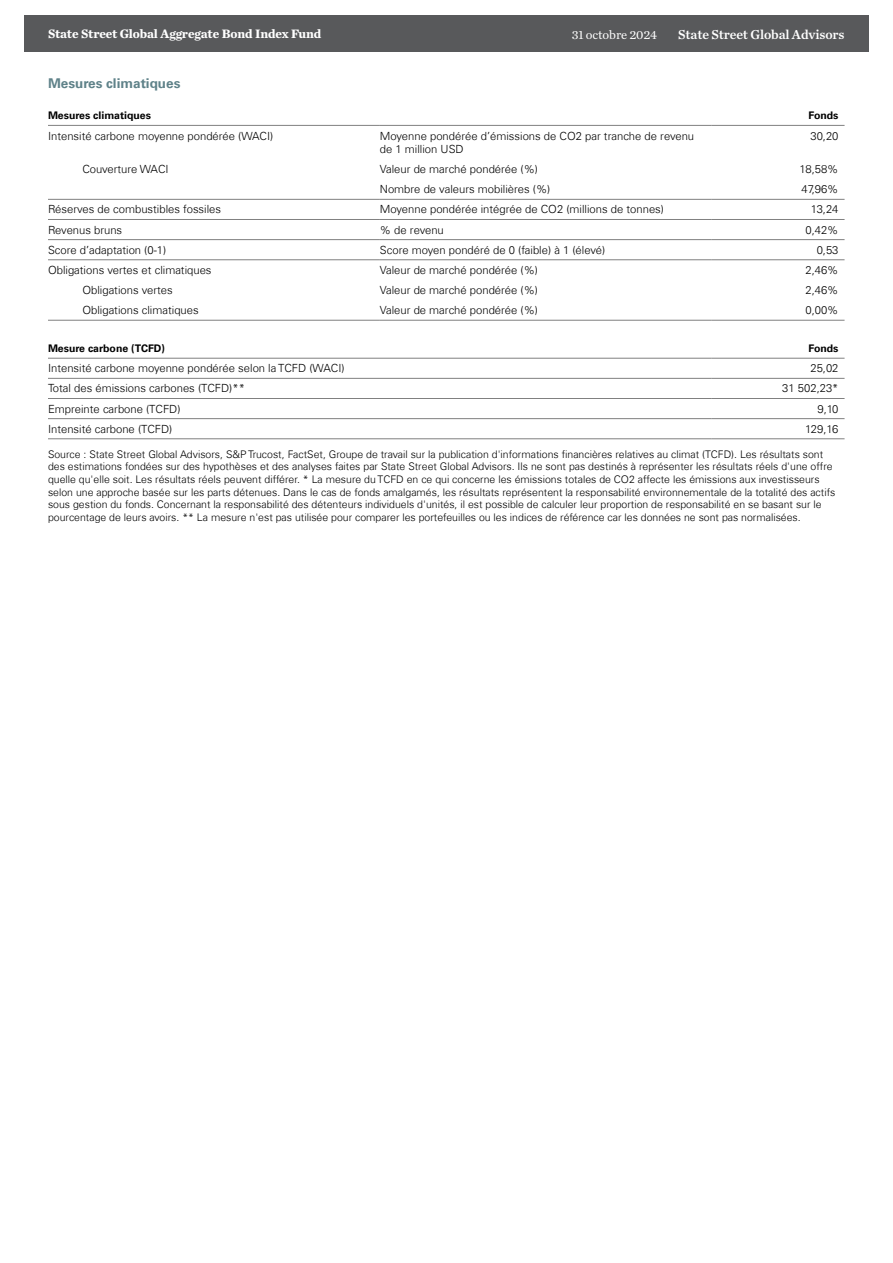
<style>
.page{position:relative;width:893px;height:1263px;background:#fff}
.page>*{position:absolute;margin:0;border:0;box-sizing:border-box;transform-origin:0 0}
.Factsheet_SSGA_Title_Back{font:13.5px "Chronicle Text G1 Semi";letter-spacing:-.01em;color:#fff}
.ESG_Caption2{font:700 13.5px "Univers Com 65";color:#5f8289}
.Factsheet_Title_Back{font:700 12.75px "Chronicle Text G1";letter-spacing:-.01em;color:#fff}
.t1{font:12.75px "Chronicle Text G1";letter-spacing:-.01em;color:#fff}
.ESG_TD_Left{font:300 11.25px/13.5px "Univers Com 45";color:#000}
.ESG_TD_Right{font:300 11.25px "Univers Com 45";color:#000}
.ESG_Text_7pt{font:300 10.5px/12.6px "Univers Com 45";color:#000}
.ESG_TH_Left{font:700 10.5px "Univers Com 65";color:#000}
.ESG_TH_Right{font:700 10.5px "Univers Com 65";color:#000}
</style>
<div class="page">
<div style="left:24px;top:15px;width:844px;height:36px;background:#58595b"></div>
<hr style="left:48px;top:125px;width:332px;height:1px;background:#808080">
<hr style="left:380px;top:125px;width:332px;height:1px;background:#808080">
<hr style="left:712px;top:125px;width:132px;height:1px;background:#808080">
<hr style="left:48px;top:199px;width:332px;height:1px;background:#808080">
<hr style="left:380px;top:199px;width:332px;height:1px;background:#808080">
<hr style="left:712px;top:199px;width:132px;height:1px;background:#808080">
<hr style="left:48px;top:219px;width:332px;height:1px;background:#808080">
<hr style="left:380px;top:219px;width:332px;height:1px;background:#808080">
<hr style="left:712px;top:219px;width:132px;height:1px;background:#808080">
<hr style="left:48px;top:239px;width:332px;height:1px;background:#808080">
<hr style="left:380px;top:239px;width:332px;height:1px;background:#808080">
<hr style="left:712px;top:239px;width:132px;height:1px;background:#808080">
<hr style="left:48px;top:259px;width:332px;height:1px;background:#808080">
<hr style="left:380px;top:259px;width:332px;height:1px;background:#808080">
<hr style="left:712px;top:259px;width:132px;height:1px;background:#808080">
<hr style="left:48px;top:320px;width:332px;height:1px;background:#808080">
<hr style="left:380px;top:320px;width:332px;height:1px;background:#808080">
<hr style="left:712px;top:320px;width:132px;height:1px;background:#808080">
<hr style="left:48px;top:358px;width:664px;height:1px;background:#808080">
<hr style="left:712px;top:358px;width:132px;height:1px;background:#808080">
<hr style="left:48px;top:378px;width:664px;height:1px;background:#808080">
<hr style="left:712px;top:378px;width:132px;height:1px;background:#808080">
<hr style="left:48px;top:398px;width:664px;height:1px;background:#808080">
<hr style="left:712px;top:398px;width:132px;height:1px;background:#808080">
<hr style="left:48px;top:418px;width:664px;height:1px;background:#808080">
<hr style="left:712px;top:418px;width:132px;height:1px;background:#808080">
<hr style="left:48px;top:438px;width:664px;height:1px;background:#808080">
<hr style="left:712px;top:438px;width:132px;height:1px;background:#808080">
<p class="Factsheet_Title_Back" style="left:48px;top:24px;width:275px">State Street Global Aggregate Bond Index Fund</p>
<p class="t1" style="left:572px;top:25px;width:87px">31 octobre 2024</p>
<p class="Factsheet_SSGA_Title_Back" style="left:678px;top:24px;width:168px">State Street Global Advisors</p>
<p class="ESG_Caption2" style="left:48px;top:75px;width:134px">Mesures climatiques</p>
<p class="ESG_TH_Left" style="left:48px;top:109px;width:105px">Mesures climatiques</p>
<p class="ESG_TH_Right" style="left:808px;top:109px;width:32px">Fonds</p>
<p class="ESG_TD_Left" style="left:48px;top:129px;width:227px">Intensité carbone moyenne pondérée (WACI)</p>
<p class="ESG_TD_Left" style="left:380px;top:129px;width:316px">Moyenne pondérée d’émissions de CO2 par tranche de revenu de 1 million USD</p>
<p class="ESG_TD_Right" style="left:810px;top:129px;width:30px">30,20</p>
<p class="ESG_TD_Left" style="left:82px;top:162px;width:88px">Couverture WACI</p>
<p class="ESG_TD_Left" style="left:380px;top:162px;width:160px">Valeur de marché pondérée (%)</p>
<p class="ESG_TD_Right" style="left:799px;top:162px;width:41px">18,58%</p>
<p class="ESG_TD_Left" style="left:380px;top:183px;width:172px">Nombre de valeurs mobilières (%)</p>
<p class="ESG_TD_Right" style="left:801px;top:182px;width:39px">47,96%</p>
<p class="ESG_TD_Left" style="left:48px;top:203px;width:175px">Réserves de combustibles fossiles</p>
<p class="ESG_TD_Left" style="left:380px;top:203px;width:286px">Moyenne pondérée intégrée de CO2 (millions de tonnes)</p>
<p class="ESG_TD_Right" style="left:811px;top:203px;width:29px">13,24</p>
<p class="ESG_TD_Left" style="left:48px;top:223px;width:76px">Revenus bruns</p>
<p class="ESG_TD_Left" style="left:380px;top:223px;width:65px">% de revenu</p>
<p class="ESG_TD_Right" style="left:805px;top:223px;width:35px">0,42%</p>
<p class="ESG_TD_Left" style="left:48px;top:243px;width:120px">Score d’adaptation (0-1)</p>
<p class="ESG_TD_Left" style="left:380px;top:243px;width:227px">Score moyen pondéré de 0 (faible) à 1 (élevé)</p>
<p class="ESG_TD_Right" style="left:817px;top:243px;width:23px">0,53</p>
<p class="ESG_TD_Left" style="left:48px;top:263px;width:165px">Obligations vertes et climatiques</p>
<p class="ESG_TD_Left" style="left:380px;top:263px;width:160px">Valeur de marché pondérée (%)</p>
<p class="ESG_TD_Right" style="left:805px;top:263px;width:35px">2,46%</p>
<p class="ESG_TD_Left" style="left:82px;top:283px;width:92px">Obligations vertes</p>
<p class="ESG_TD_Left" style="left:380px;top:283px;width:160px">Valeur de marché pondérée (%)</p>
<p class="ESG_TD_Right" style="left:805px;top:283px;width:35px">2,46%</p>
<p class="ESG_TD_Left" style="left:82px;top:303px;width:118px">Obligations climatiques</p>
<p class="ESG_TD_Left" style="left:380px;top:303px;width:160px">Valeur de marché pondérée (%)</p>
<p class="ESG_TD_Right" style="left:805px;top:303px;width:35px">0,00%</p>
<p class="ESG_TH_Left" style="left:48px;top:342px;width:119px">Mesure carbone (TCFD)</p>
<p class="ESG_TH_Right" style="left:808px;top:342px;width:32px">Fonds</p>
<p class="ESG_TD_Left" style="left:48px;top:362px;width:298px">Intensité carbone moyenne pondérée selon la TCFD (WACI)</p>
<p class="ESG_TD_Right" style="left:810px;top:361px;width:30px">25,02</p>
<p class="ESG_TD_Left" style="left:48px;top:382px;width:198px">Total des émissions carbones (TCFD)**</p>
<p class="ESG_TD_Right" style="left:782px;top:382px;width:58px">31 502,23*</p>
<p class="ESG_TD_Left" style="left:48px;top:402px;width:134px">Empreinte carbone (TCFD)</p>
<p class="ESG_TD_Right" style="left:817px;top:402px;width:23px">9,10</p>
<p class="ESG_TD_Left" style="left:48px;top:422px;width:126px">Intensité carbone (TCFD)</p>
<p class="ESG_TD_Right" style="left:805px;top:422px;width:35px">129,16</p>
<p class="ESG_Text_7pt" style="left:48px;top:448px;width:789px">Source : State Street Global Advisors, S&amp;P Trucost, FactSet, Groupe de travail sur la publication d'informations financières relatives au climat (TCFD). Les résultats sont des estimations fondées sur des hypothèses et des analyses faites par State Street Global Advisors. Ils ne sont pas destinés à représenter les résultats réels d'une offre quelle qu'elle soit. Les résultats réels peuvent différer. * La mesure du TCFD en ce qui concerne les émissions totales de CO2 affecte les émissions aux investisseurs selon une approche basée sur les parts détenues. Dans le cas de fonds amalgamés, les résultats représentent la responsabilité environnementale de la totalité des actifs sous gestion du fonds. Concernant la responsabilité des détenteurs individuels d'unités, il est possible de calculer leur proportion de responsabilité en se basant sur le pourcentage de leurs avoirs. ** La mesure n'est pas utilisée pour comparer les portefeuilles ou les indices de référence car les données ne sont pas normalisées.</p>
</div>
